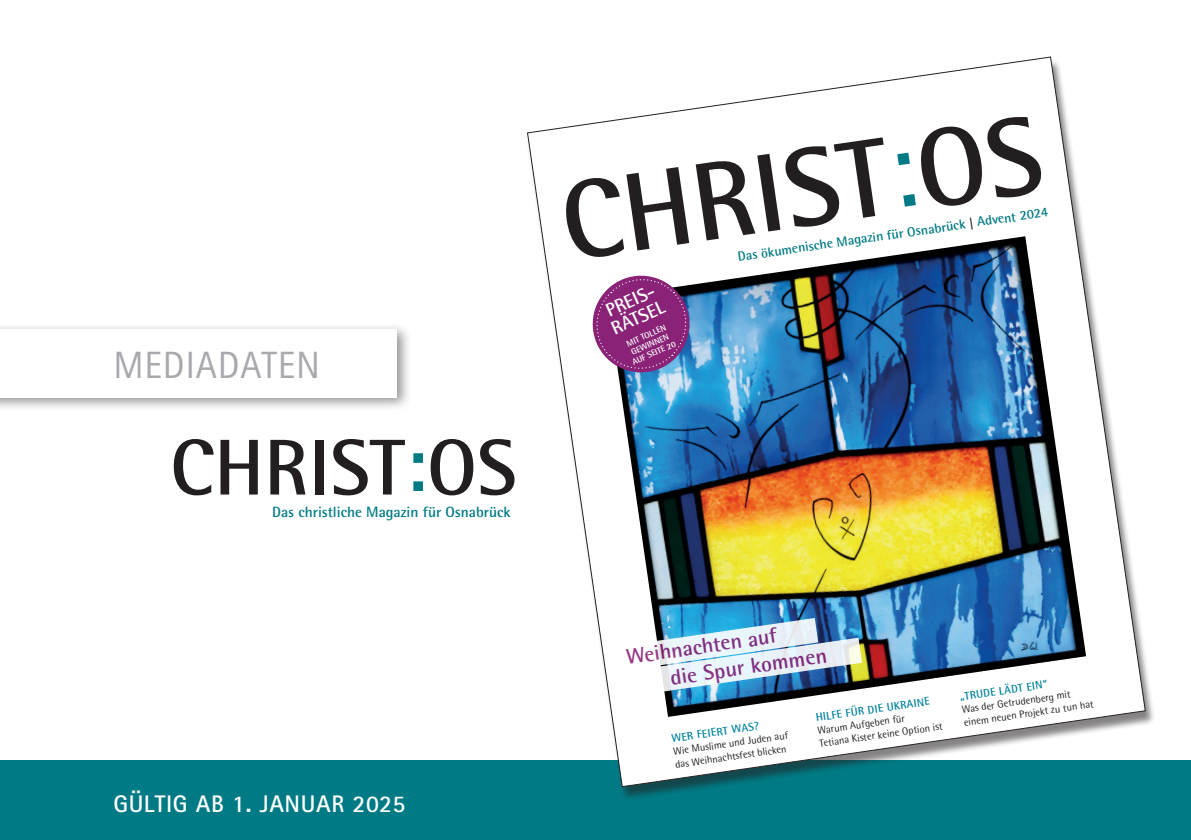
<style>
.page{position:relative;width:1191px;height:840px;background:#fff}
.page>*{position:absolute;margin:0;border:0;box-sizing:border-box;transform-origin:0 0}
.t1{font:700 111.2px "Rotis Semi Sans Std";color:#231f20}
.t2{font:700 79.2px "Rotis Semi Sans Std";color:#231f20}
.t3{font:38px "Rotis Sans Serif Std";letter-spacing:.02em;color:#a8a9ad}
.t4{font:700 24px "Rotis Sans Serif Std";letter-spacing:.025em;color:#fff}
.t5{font:700 21.4px/26.8px "Rotis Semi Sans Std";color:#8a2377}
.t6{font:700 18.8px/18.2px "Rotis Semi Sans Std";color:#fff}
.t7{font:700 15px "Rotis Semi Sans Std";color:#007a84}
.t8{font:700 13.4px "Rotis Semi Sans Std";color:#007a84}
.t9{font:700 11.2px "Rotis Semi Sans Std";color:#00829b}
.t10{font:10.4px/13px "Rotis Semi Sans Std";color:#231f20}
.t11{font:700 8.6px/9.4px "Rotis Semi Sans Std";color:#fff;text-align:center}
.s1{color:#007a84}
.s2{font-weight:400;color:#007a84}
.s3{color:#231f20}
</style>
<div class="page">
<div style="left:0;top:322px;width:412px;height:90px;background:#231f20;opacity:.5"></div>
<div style="left:0;top:329px;width:397px;height:68px;background:#fff"></div>
<div style="left:0;top:760px;width:1191px;height:79px;background:#007a84"></div>
<div style="left:526px;top:59px;width:629px;height:741px;background:#231f20;opacity:.55"></div>
<img style="left:527px;top:56px;width:619px;height:730px">
<h3 class="t3" style="left:113px;top:342px;width:208px">MEDIADATEN</h3>
<h2 class="t2" style="left:170px;top:419px;width:348px">CHRIST<span class="s1">:</span>OS</h2>
<h3 class="t7" style="left:272px;top:502px;width:240px">Das christliche Magazin für Osnabrück</h3>
<h3 class="t4" style="left:113px;top:788px;width:293px">GÜLTIG AB 1. JANUAR 2025</h3>
<h1 class="t1" style="left:552px;top:155px;width:486px;rotate:-8deg">CHRIST<span class="s2">:</span>OS</h1>
<p class="t8" style="left:736px;top:248px;width:315px;rotate:-8deg">Das ökumenische Magazin für Osnabrück <span class="s3">|</span> Advent 2024</p>
<h3 class="t6" style="left:601px;top:303px;width:58px;rotate:-24deg">PREIS-<br>RÄTSEL</h3>
<p class="t11" style="left:623px;top:340px;width:49px;rotate:-24deg">MIT TOLLEN<br>GEWINNEN<br>AUF SEITE 20</p>
<h3 class="t5" style="left:664px;top:637px;width:159px;text-indent:-41px;rotate:-8deg">Weihnachten auf<br>die Spur kommen</h3>
<p class="t9" style="left:670px;top:731px;width:90px;rotate:-8deg">WER FEIERT WAS?</p>
<p class="t9" style="left:815px;top:710px;width:117px;rotate:-8deg">HILFE FÜR DIE UKRAINE</p>
<p class="t10" style="left:816px;top:723px;width:126px;rotate:-8deg">Warum Aufgeben für<br>Tetiana Kister keine Option ist</p>
<p class="t10" style="left:672px;top:744px;width:117px;rotate:-8deg">Wie Muslime und Juden auf das Weihnachtsfest blicken</p>
<p class="t9" style="left:959px;top:689px;width:90px;rotate:-8deg">„TRUDE LÄDT EIN“</p>
<p class="t10" style="left:961px;top:702px;width:133px;rotate:-8deg">Was der Getrudenberg mit einem neuen Projekt zu tun hat</p>
</div>
